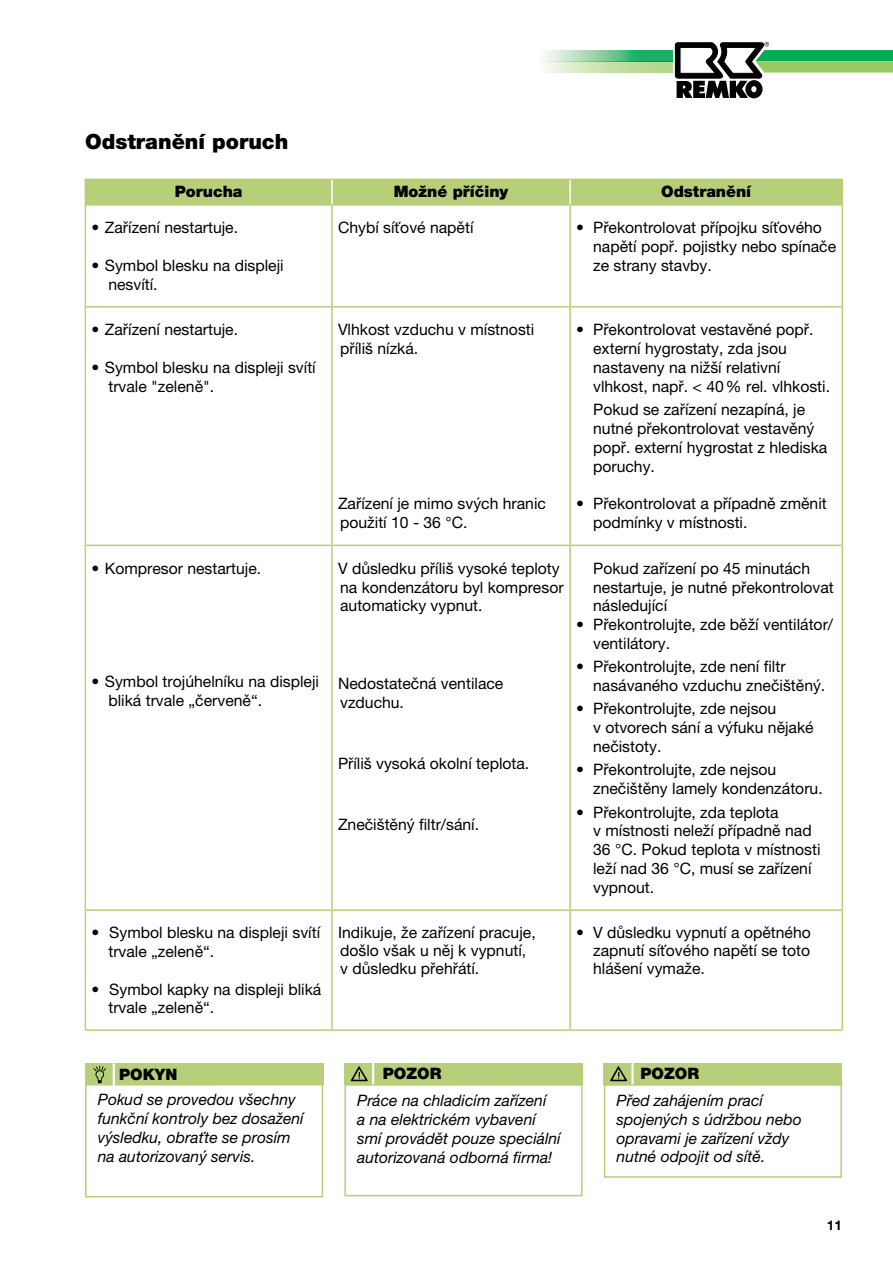
<style>
.page{position:relative;width:893px;height:1263px;background:#fff}
.page>*{position:absolute;margin:0;border:0;box-sizing:border-box;transform-origin:0 0}
.t1{font:900 21px "Helvetica Neue LT Pro";color:#000}
.t2{font:15.75px/18.9px "Helvetica Neue LT Pro";color:#000}
.t3{font:italic 15.75px/18.9px "Helvetica Neue LT Pro";color:#000}
.t4{font:900 15.75px "Helvetica Neue LT Pro";color:#000}
.t5{font:700 13.5px "Helvetica Neue LT Pro";color:#000}
</style>
<div class="page">
<div style="left:85px;top:179px;width:756px;height:25px;background:#b6cf78"></div>
<hr style="left:332px;top:179px;width:238px;height:1px;background:#b6cf78">
<hr style="left:570px;top:179px;width:273px;height:1px;background:#b6cf78">
<hr style="left:841px;top:180px;width:2px;height:24px;background:#b6cf78">
<hr style="left:85px;top:204px;width:247px;height:2px;background:#b6cf78">
<hr style="left:85px;top:206px;width:1px;height:100px;background:#b6cf78">
<hr style="left:332px;top:204px;width:238px;height:2px;background:#b6cf78">
<hr style="left:331px;top:206px;width:2px;height:100px;background:#b6cf78">
<hr style="left:570px;top:204px;width:273px;height:2px;background:#b6cf78">
<hr style="left:569px;top:206px;width:2px;height:100px;background:#b6cf78">
<hr style="left:841px;top:206px;width:2px;height:100px;background:#b6cf78">
<hr style="left:85px;top:306px;width:247px;height:2px;background:#b6cf78">
<hr style="left:85px;top:308px;width:1px;height:237px;background:#b6cf78">
<hr style="left:332px;top:306px;width:238px;height:2px;background:#b6cf78">
<hr style="left:331px;top:308px;width:2px;height:237px;background:#b6cf78">
<hr style="left:570px;top:306px;width:273px;height:2px;background:#b6cf78">
<hr style="left:569px;top:308px;width:2px;height:237px;background:#b6cf78">
<hr style="left:841px;top:308px;width:2px;height:237px;background:#b6cf78">
<hr style="left:85px;top:545px;width:247px;height:1px;background:#b6cf78">
<hr style="left:85px;top:546px;width:1px;height:363px;background:#b6cf78">
<hr style="left:332px;top:545px;width:238px;height:1px;background:#b6cf78">
<hr style="left:331px;top:546px;width:2px;height:363px;background:#b6cf78">
<hr style="left:570px;top:545px;width:273px;height:1px;background:#b6cf78">
<hr style="left:569px;top:546px;width:2px;height:363px;background:#b6cf78">
<hr style="left:841px;top:546px;width:2px;height:363px;background:#b6cf78">
<hr style="left:85px;top:909px;width:247px;height:2px;background:#b6cf78">
<hr style="left:85px;top:911px;width:1px;height:118px;background:#b6cf78">
<hr style="left:332px;top:909px;width:238px;height:2px;background:#b6cf78">
<hr style="left:331px;top:911px;width:2px;height:118px;background:#b6cf78">
<hr style="left:570px;top:909px;width:273px;height:2px;background:#b6cf78">
<hr style="left:569px;top:911px;width:2px;height:118px;background:#b6cf78">
<hr style="left:841px;top:911px;width:2px;height:118px;background:#b6cf78">
<hr style="left:85px;top:1029px;width:247px;height:2px;background:#b6cf78">
<hr style="left:332px;top:1029px;width:238px;height:2px;background:#b6cf78">
<hr style="left:570px;top:1029px;width:273px;height:2px;background:#b6cf78">
<hr style="left:331px;top:180px;width:2px;height:24px;background:#fff">
<hr style="left:569px;top:180px;width:2px;height:24px;background:#fff">
<div style="left:344px;top:1084px;width:239px;height:112px;border:2px solid #b6cf78"></div>
<div style="left:344px;top:1063px;width:239px;height:21px;background:#b6cf78"></div>
<svg style="left:351px;top:1066px;width:17px;height:16px"></svg>
<div style="left:372px;top:1063px;width:2px;height:21px;border:2px solid #fff"></div>
<div style="left:604px;top:1084px;width:238px;height:94px;border:2px solid #b6cf78"></div>
<div style="left:604px;top:1063px;width:238px;height:21px;background:#b6cf78"></div>
<svg style="left:610px;top:1066px;width:18px;height:16px"></svg>
<div style="left:631px;top:1063px;width:3px;height:21px;border:2px solid #fff"></div>
<div style="left:85px;top:1084px;width:238px;height:113px;border:2px solid #b6cf78"></div>
<div style="left:85px;top:1063px;width:238px;height:21px;background:#b6cf78"></div>
<div style="left:113px;top:1063px;width:2px;height:23px;border:2px solid #fff"></div>
<svg style="left:93px;top:1065px;width:13px;height:18px"></svg>
<svg style="left:544px;top:50px;width:128px;height:11px"></svg>
<svg style="left:675px;top:42px;width:218px;height:56px"></svg>
<svg style="left:541px;top:61px;width:131px;height:12px;background:#c3e1ae"></svg>
<h1 class="t1" style="left:85px;top:129px;width:205px">Odstranění poruch</h1>
<p class="t4" style="left:175px;top:182px;width:69px">Porucha</p>
<p class="t4" style="left:394px;top:182px;width:117px">Možné příčiny</p>
<p class="t4" style="left:661px;top:182px;width:92px">Odstranění</p>
<p class="t2" style="left:91px;top:218px;width:148px">• Zařízení nestartuje.</p>
<p class="t2" style="left:108px;top:256px;width:177px;text-indent:-17px">• Symbol blesku na displeji nesvítí.</p>
<p class="t2" style="left:338px;top:218px;width:137px">Chybí síťové napětí</p>
<p class="t2" style="left:593px;top:218px;width:245px;text-indent:-17px">• Překontrolovat přípojku síťového napětí popř. pojistky nebo spínače ze strany stavby.</p>
<p class="t2" style="left:91px;top:320px;width:148px">• Zařízení nestartuje.</p>
<p class="t2" style="left:108px;top:358px;width:209px;text-indent:-17px">• Symbol blesku na displeji svítí trvale "zeleně".</p>
<p class="t2" style="left:91px;top:558px;width:171px">• Kompresor nestartuje.</p>
<p class="t2" style="left:108px;top:672px;width:212px;text-indent:-17px">• Symbol trojúhelníku na displeji bliká trvale „červeně“.</p>
<p class="t2" style="left:108px;top:923px;width:213px;text-indent:-17px">• Symbol blesku na displeji svítí trvale „zeleně“.</p>
<p class="t2" style="left:108px;top:980px;width:214px;line-height:18px;text-indent:-17px">• Symbol kapky na displeji bliká trvale „zeleně“.</p>
<p class="t2" style="left:338px;top:320px;width:198px">Vlhkost vzduchu v místnosti příliš nízká.</p>
<p class="t2" style="left:338px;top:494px;width:209px">Zařízení je mimo svých hranic použití 10 - 36 °C.</p>
<p class="t2" style="left:338px;top:558px;width:227px">V důsledku příliš vysoké teploty na kondenzátoru byl kompresor automaticky vypnut.</p>
<p class="t2" style="left:338px;top:674px;width:167px">Nedostatečná ventilace vzduchu.</p>
<p class="t2" style="left:338px;top:754px;width:193px">Příliš vysoká okolní teplota.</p>
<p class="t2" style="left:338px;top:815px;width:143px">Znečištěný filtr/sání.</p>
<p class="t2" style="left:593px;top:320px;width:238px;text-indent:-17px">• Překontrolovat vestavěné popř. externí hygrostaty, zda jsou nastaveny na nižší relativní vlhkost, např. &lt; 40% rel. vlhkosti.</p>
<p class="t2" style="left:593px;top:400px;width:236px">Pokud se zařízení nezapíná, je nutné překontrolovat vestavěný popř. externí hygrostat z hlediska poruchy.</p>
<p class="t2" style="left:593px;top:494px;width:235px;text-indent:-17px">• Překontrolovat a případně změnit podmínky v místnosti.</p>
<p class="t2" style="left:593px;top:558px;width:242px">Pokud zařízení po 45 minutách nestartuje, je nutné překontrolovat následující</p>
<p class="t2" style="left:593px;top:615px;width:242px;text-indent:-17px">• Překontrolujte, zde běží ventilátor/ ventilátory.</p>
<p class="t2" style="left:593px;top:657px;width:234px;text-indent:-17px">• Překontrolujte, zde není filtr nasávaného vzduchu znečištěný.</p>
<p class="t2" style="left:593px;top:699px;width:222px;text-indent:-17px">• Překontrolujte, zde nejsou<br>v otvorech sání a výfuku nějaké nečistoty.</p>
<p class="t2" style="left:593px;top:760px;width:231px;text-indent:-17px">• Překontrolujte, zde nejsou znečištěny lamely kondenzátoru.</p>
<p class="t2" style="left:593px;top:802px;width:229px;text-indent:-17px">• Překontrolujte, zda teplota<br>v místnosti neleží případně nad<br>36 °C. Pokud teplota v místnosti leží nad 36 °C, musí se zařízení vypnout.</p>
<p class="t2" style="left:338px;top:923px;width:199px;line-height:18px">Indikuje, že zařízení pracuje, došlo však u něj k vypnutí, v důsledku přehřátí.</p>
<p class="t2" style="left:593px;top:923px;width:219px;line-height:18px;text-align:justify;text-indent:-17px">• V důsledku vypnutí a opětného zapnutí síťového napětí se toto hlášení vymaže.</p>
<p class="t4" style="left:119px;top:1065px;width:13px">Pok</p>
<p class="t4" style="left:155px;top:1065px;width:24px">yn</p>
<p class="t3" style="left:98px;top:1090px;width:207px">Pokud se provedou všechny funkční kontroly bez dosažení výsledku, obraťte se prosím na autorizovaný servis.</p>
<p class="t4" style="left:383px;top:1064px;width:48px">Pozor</p>
<p class="t3" style="left:357px;top:1091px;width:205px">Práce na chladicím zařízení<br>a na elektrickém vybavení smí provádět pouze speciální autorizovaná odborná firma!</p>
<p class="t4" style="left:640px;top:1064px;width:48px">Pozor</p>
<p class="t3" style="left:617px;top:1090px;width:187px">Před zahájením prací spojených s údržbou nebo opravami je zařízení vždy nutné odpojit od sítě.</p>
<p class="t5" style="left:827px;top:1217px;width:17px">11</p>
</div>
